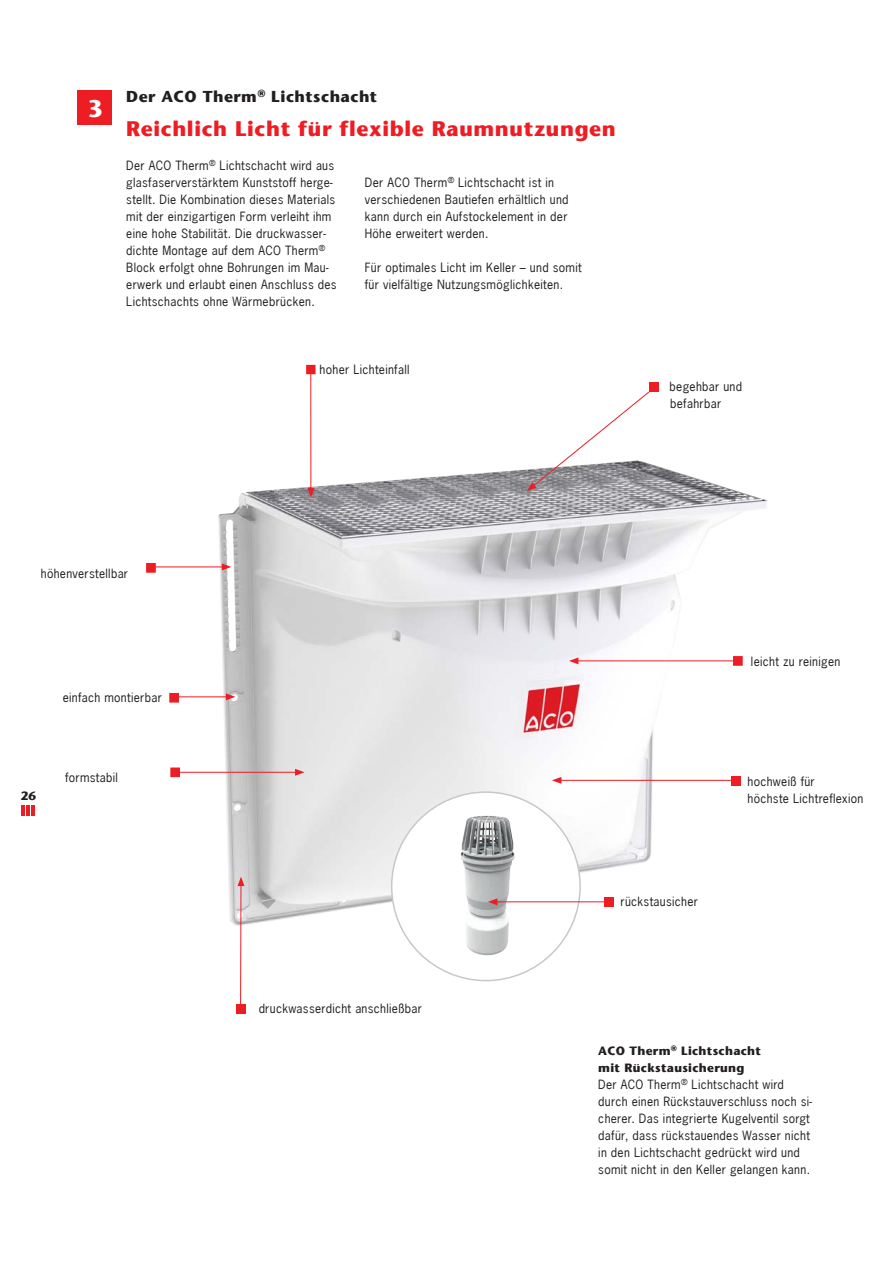
<style>
.page{position:relative;width:893px;height:1263px;background:#fff}
.page>*{position:absolute;margin:0;border:0;box-sizing:border-box;transform-origin:0 0}
.t1{font:700 24px "Stone Sans";color:#fff}
.Überschrift_rot_14pt{font:700 21px "Stone Sans";letter-spacing:.03em;color:#ee1d23}
.Rubrik{font:700 15.75px "Stone Sans";letter-spacing:.03em;color:#231f20}
.Fließtext{font:12px/17px "News Gothic";letter-spacing:.025em;color:#231f20}
.Vorspanntext_Bold{font:700 12px "Stone Sans";letter-spacing:.025em;color:#231f20}
.Pagina{font:700 12px "Stone Sans";color:#231f20}
</style>
<div class="page">
<hr style="left:21px;top:806px;width:4px;height:10px;background:#ee1d23">
<hr style="left:26px;top:806px;width:4px;height:10px;background:#ee1d23">
<hr style="left:31px;top:806px;width:4px;height:10px;background:#ee1d23">
<div style="left:78px;top:91px;width:34px;height:34px;background:#ee1d23"></div>
<img style="left:216px;top:458px;width:552px;height:470px">
<hr style="left:310px;top:372px;width:1px;height:118px;background:#ee1d23">
<svg style="left:307px;top:488px;width:7px;height:10px"></svg>
<div style="left:306px;top:365px;width:9px;height:9px;background:#ee1d23;border:2px solid #ee1d23"></div>
<svg style="left:527px;top:391px;width:123px;height:100px"></svg>
<div style="left:649px;top:382px;width:9px;height:9px;background:#ee1d23"></div>
<hr style="left:576px;top:660px;width:158px;height:1px;background:#ee1d23">
<svg style="left:569px;top:657px;width:9px;height:7px"></svg>
<div style="left:733px;top:656px;width:9px;height:10px;background:#ee1d23;border:1px solid #ee1d23"></div>
<div style="left:731px;top:776px;width:10px;height:10px;background:#ee1d23"></div>
<hr style="left:559px;top:780px;width:175px;height:1px;background:#ee1d23">
<svg style="left:552px;top:777px;width:9px;height:7px"></svg>
<div style="left:392px;top:792px;width:188px;height:188px;background:#fff;border-radius:50%"></div>
<img style="left:434px;top:806px;width:100px;height:159px">
<hr style="left:495px;top:901px;width:111px;height:1px;background:#ee1d23">
<svg style="left:488px;top:898px;width:9px;height:7px"></svg>
<div style="left:605px;top:898px;width:9px;height:9px;background:#ee1d23"></div>
<hr style="left:240px;top:884px;width:1px;height:125px;background:#ee1d23">
<svg style="left:238px;top:876px;width:6px;height:10px"></svg>
<div style="left:236px;top:1004px;width:9px;height:9px;background:#ee1d23"></div>
<hr style="left:175px;top:772px;width:122px;height:1px;background:#ee1d23">
<svg style="left:295px;top:769px;width:10px;height:7px"></svg>
<div style="left:171px;top:768px;width:9px;height:9px;background:#ee1d23"></div>
<hr style="left:173px;top:696px;width:55px;height:1px;background:#ee1d23">
<svg style="left:226px;top:693px;width:9px;height:7px"></svg>
<div style="left:169px;top:693px;width:10px;height:9px;background:#ee1d23;border:1px solid #ee1d23"></div>
<hr style="left:150px;top:566px;width:74px;height:1px;background:#ee1d23">
<svg style="left:222px;top:563px;width:9px;height:7px"></svg>
<div style="left:146px;top:563px;width:10px;height:9px;background:#ee1d23;border:1px solid #ee1d23"></div>
<p class="t1" style="left:88px;top:94px;width:17px">3</p>
<p class="Rubrik" style="left:126px;top:87px;width:252px">Der ACO Therm<sup>®</sup> Lichtschacht</p>
<p class="Überschrift_rot_14pt" style="left:126px;top:116px;width:491px">Reichlich Licht für flexible Raumnutzungen</p>
<p class="Fließtext" style="left:126px;top:157px;width:212px">Der ACO Therm<sup>®</sup> Lichtschacht wird aus glasfaserverstärktem Kunststoff herge&shy;stellt. Die Kombination dieses Materials mit der einzigartigen Form verleiht ihm eine hohe Stabilität. Die druckwasser&shy;dichte Montage auf dem ACO Therm<sup>® </sup>Block erfolgt ohne Bohrungen im Mau&shy;erwerk und erlaubt einen Anschluss des Lichtschachts ohne Wärmebrücken.</p>
<p class="Fließtext" style="left:365px;top:174px;width:205px">Der ACO Therm<sup>®</sup> Lichtschacht ist in verschiedenen Bautiefen erhältlich und kann durch ein Aufstockelement in der Höhe erweitert werden.</p>
<p class="Fließtext" style="left:365px;top:259px;width:218px">Für optimales Licht im Keller – und somit für vielfältige Nutzungsmöglichkeiten.</p>
<p class="Fließtext" style="left:320px;top:361px;width:91px">hoher Lichteinfall</p>
<p class="Fließtext" style="left:670px;top:378px;width:74px">begehbar und</p>
<p class="Fließtext" style="left:670px;top:395px;width:52px">befahrbar</p>
<p class="Fließtext" style="left:41px;top:565px;width:89px">höhenverstellbar</p>
<p class="Fließtext" style="left:63px;top:689px;width:101px">einfach montierbar</p>
<p class="Pagina" style="left:21px;top:788px;width:17px">26</p>
<p class="Fließtext" style="left:65px;top:769px;width:54px">formstabil</p>
<p class="Fließtext" style="left:751px;top:652px;width:91px">leicht zu reinigen</p>
<p class="Fließtext" style="left:747px;top:773px;width:117px">hochweiß für<br>höchste Lichtreflexion</p>
<p class="Fließtext" style="left:259px;top:1000px;width:165px">druckwasserdicht anschließbar</p>
<p class="Fließtext" style="left:621px;top:893px;width:79px">rückstausicher</p>
<p class="Vorspanntext_Bold" style="left:598px;top:1043px;width:164px">ACO Therm<sup>®</sup> Lichtschacht</p>
<p class="Vorspanntext_Bold" style="left:598px;top:1060px;width:148px">mit Rückstausicherung</p>
<p class="Fließtext" style="left:598px;top:1075px;width:215px">Der ACO Therm<sup>®</sup> Lichtschacht wird durch einen Rückstauverschluss noch si&shy;cherer. Das integrierte Kugelventil sorgt dafür, dass rückstauendes Wasser nicht in den Lichtschacht gedrückt wird und somit nicht in den Keller gelangen kann.</p>
</div>
